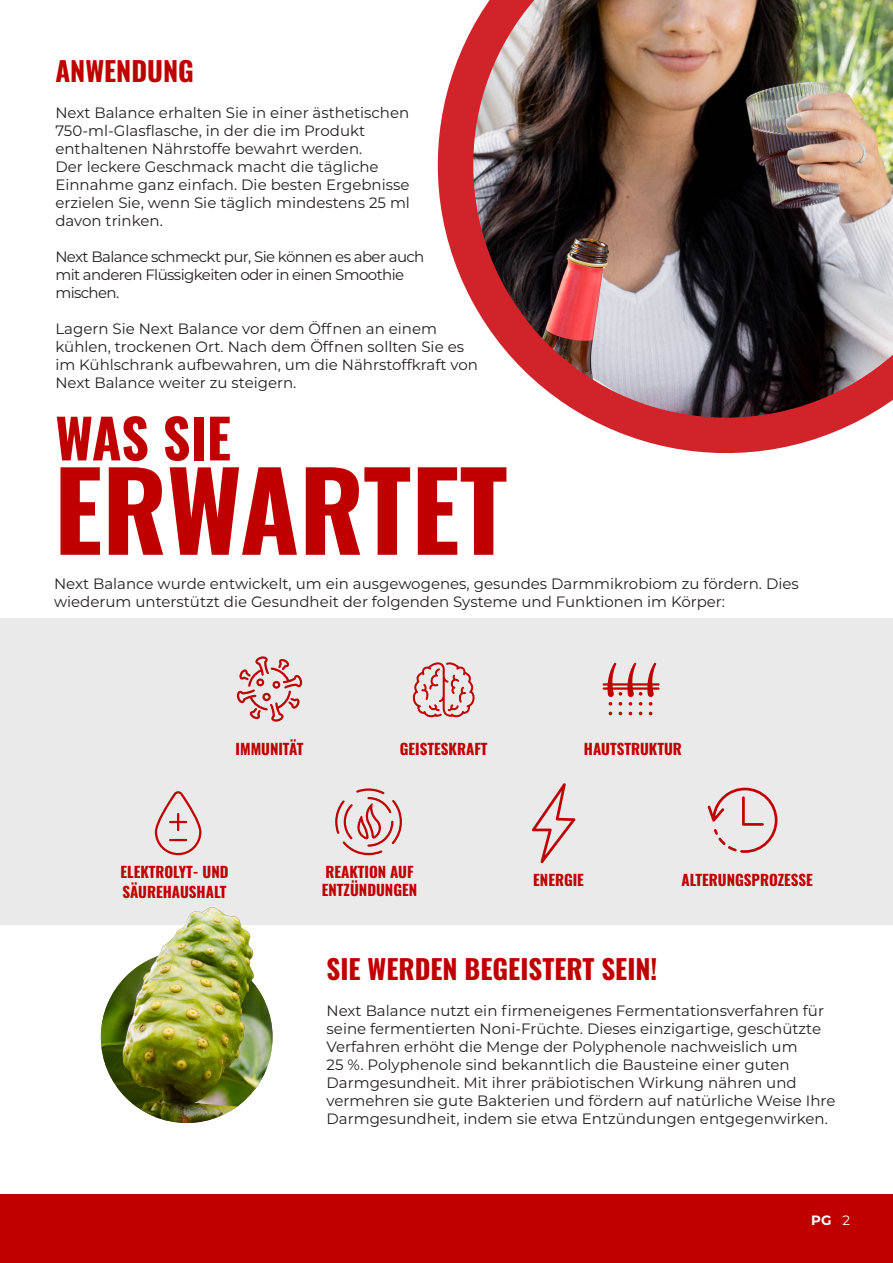
<style>
.page{position:relative;width:893px;height:1263px;background:#fff}
.page>*{position:absolute;margin:0;border:0;box-sizing:border-box;transform-origin:0 0}
.t1{font:108px "Oswald";color:#c00000}
.t2{font:54px "Oswald";letter-spacing:-.005em;color:#c00000}
.t3{font:27px "Oswald";color:#c00000}
.t4{font:15px/18px "Montserrat";color:#231f20}
.t5{font:15px/19.5px "Oswald";color:#c00000}
.t6{font:15px/18px "Montserrat";letter-spacing:-.04em;color:#231f20}
.t7{font:700 13.5px "Montserrat";color:#fff}
.s1{font-weight:400}
</style>
<div class="page">
<div style="left:0;top:1195px;width:893px;height:68px;background:#c00000"></div>
<div style="left:0;top:618px;width:893px;height:307px;background:#eaeaea"></div>
<svg style="left:707px;top:788px;width:70px;height:65px"></svg>
<svg style="left:437px;top:27px;width:427px;height:427px"></svg>
<img style="left:473px;top:0;width:420px;height:418px">
<svg style="left:237px;top:656px;width:65px;height:66px"></svg>
<svg style="left:532px;top:783px;width:43px;height:80px"></svg>
<svg style="left:603px;top:662px;width:57px;height:44px"></svg>
<svg style="left:335px;top:788px;width:67px;height:67px"></svg>
<svg style="left:412px;top:662px;width:63px;height:55px"></svg>
<svg style="left:155px;top:791px;width:46px;height:64px"></svg>
<img style="left:101px;top:907px;width:172px;height:216px">
<p class="t3" style="left:55px;top:47px;width:140px">ANWENDUNG</p>
<p class="t4" style="left:55px;top:103px;width:356px">Next Balance erhalten Sie in einer ästhetischen 750-ml-Glasflasche, in der die im Produkt enthaltenen Nährstoffe bewahrt werden.<br>Der leckere Geschmack macht die tägliche Einnahme ganz einfach. Die besten Ergebnisse erzielen Sie, wenn Sie täglich mindestens 25 ml davon trinken.</p>
<p class="t6" style="left:55px;top:247px;width:370px">Next Balance schmeckt pur, Sie können es aber auch mit anderen Flüssigkeiten oder in einen Smoothie mischen.</p>
<p class="t4" style="left:55px;top:319px;width:424px">Lagern Sie Next Balance vor dem Öffnen an einem kühlen, trockenen Ort. Nach dem Öffnen sollten Sie es im Kühlschrank aufbewahren, um die Nährstoffkraft von Next Balance weiter zu steigern.</p>
<p class="t2" style="left:55px;top:390px;width:177px">WAS SIE</p>
<p class="t1" style="left:54px;top:415px;width:455px">ERWARTET</p>
<p class="t4" style="left:54px;top:574px;width:746px">Next Balance wurde entwickelt, um ein ausgewogenes, gesundes Darmmikrobiom zu fördern. Dies wiederum unterstützt die Gesundheit der folgenden Systeme und Funktionen im Körper:</p>
<p class="t5" style="left:236px;top:738px;width:69px">IMMUNITÄT</p>
<p class="t5" style="left:400px;top:738px;width:89px">GEISTESKRAFT</p>
<p class="t5" style="left:584px;top:738px;width:99px">HAUTSTRUKTUR</p>
<p class="t5" style="left:120px;top:861px;width:110px">ELEKTROLYT- UND<br>SÄUREHAUSHALT</p>
<p class="t5" style="left:322px;top:862px;width:97px;line-height:18px">REAKTION AUF<br>ENTZÜNDUNGEN</p>
<p class="t5" style="left:533px;top:868px;width:52px">ENERGIE</p>
<p class="t5" style="left:681px;top:868px;width:133px">ALTERUNGSPROZESSE</p>
<p class="t3" style="left:327px;top:945px;width:332px">SIE WERDEN BEGEISTERT SEIN!</p>
<p class="t4" style="left:327px;top:1001px;width:510px">Next Balance nutzt ein firmeneigenes Fermentationsverfahren für seine fermentierten Noni-Früchte. Dieses einzigartige, geschützte Verfahren erhöht die Menge der Polyphenole nachweislich um<br>25 %. Polyphenole sind bekanntlich die Bausteine einer guten Darmgesundheit. Mit ihrer präbiotischen Wirkung nähren und vermehren sie gute Bakterien und fördern auf natürliche Weise Ihre Darmgesundheit, indem sie etwa Entzündungen entgegenwirken.</p>
<p class="t7" style="left:811px;top:1210px;width:40px">PG <span class="s1">2</span></p>
</div>
